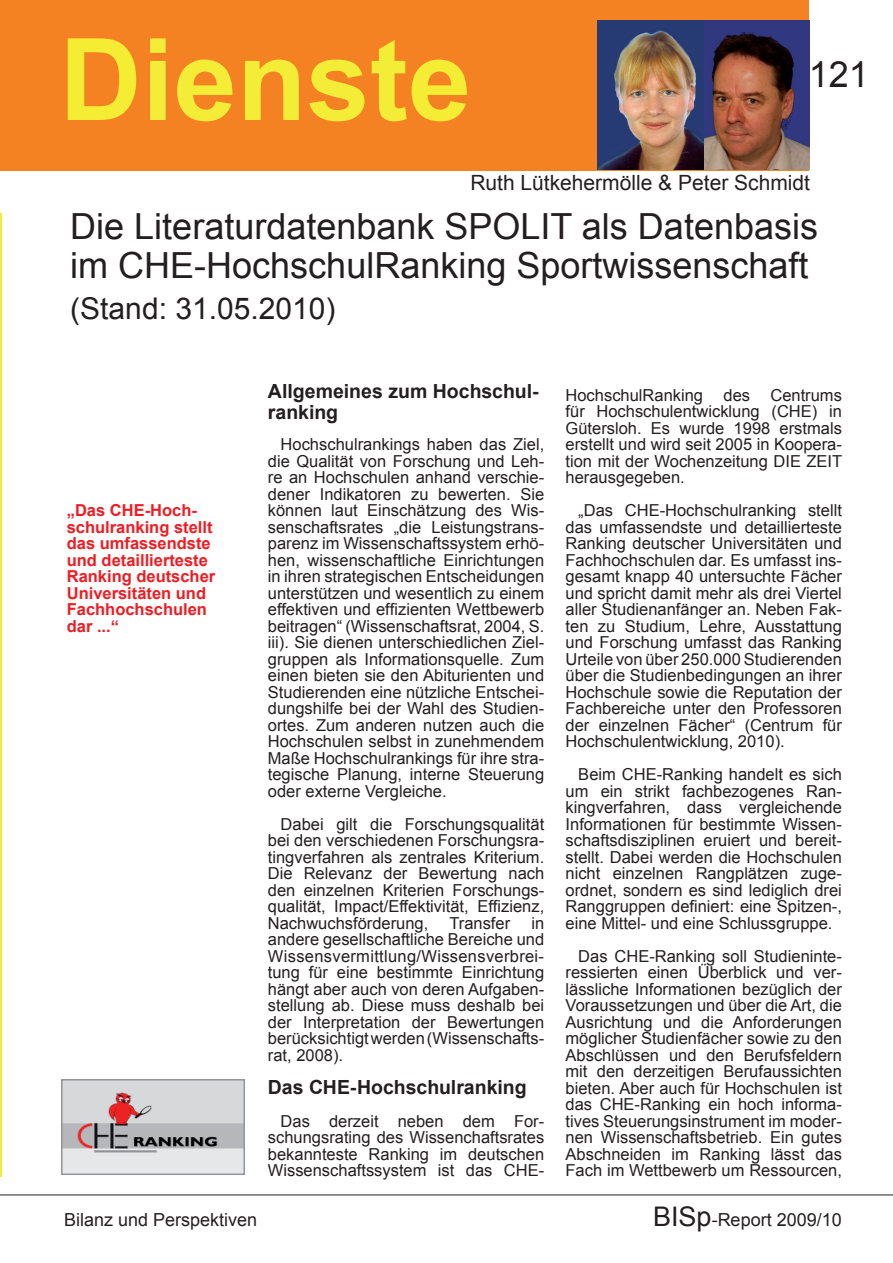
<style>
.page{position:relative;width:893px;height:1263px;background:#fff}
.page>*{position:absolute;margin:0;border:0;box-sizing:border-box;transform-origin:0 0}
.t1{font:700 114px "Arial";color:#f4ed37}
.t2{font:36px/39px "Arial";color:#231f20}
.t3{font:30px "Arial";color:#231f20}
.t4{font:21px "Arial";color:#231f20}
.t5{font:700 19.5px/21px "Arial";color:#231f20}
.t6{font:18px "Arial";color:#231f20}
.t7{font:16.5px/16.5px "Arial";color:#231f20;text-align:justify}
.t8{font:700 16.5px/16.5px "Arial";color:#ee1d23}
.s1{color:#f5ed33}
.s2{font-size:27px}
</style>
<div class="page">
<div style="left:0;top:0;width:809px;height:170px;background:#f48223"></div>
<hr style="left:0;top:1194px;width:893px;height:1px;background:#231f20">
<hr style="left:0;top:213px;width:1px;height:963px;background:#f4ed37">
<img style="left:597px;top:21px;width:212px;height:149px">
<img style="left:64px;top:1082px;width:178px;height:90px">
<div style="left:61px;top:1079px;width:184px;height:96px;border:2px solid #939598"></div>
<h1 class="t1" style="left:60px;top:5px;width:413px"><span class="s1">D</span>ienst<span class="s1">e</span></h1>
<h2 class="t2" style="left:809px;top:55px;width:62px">121</h2>
<p class="t4" style="left:470px;top:168px;width:341px">Ruth Lütkehermölle &amp; Peter Schmidt</p>
<h2 class="t2" style="left:70px;top:207px;width:749px">Die Literaturdatenbank SPOLIT als Datenbasis im CHE-HochschulRanking Sportwissenschaft</h2>
<h3 class="t3" style="left:70px;top:289px;width:267px">(Stand: 31.05.2010)</h3>
<p class="t8" style="left:67px;top:503px;width:150px">„Das CHE-Hoch&shy;schulranking stellt das umfassendste und detaillierteste<br>Ranking deutscher<br>Universitäten und<br>Fachhochschulen dar ...“</p>
<p class="t5" style="left:268px;top:382px;width:272px">Allgemeines zum Hochschul&shy;ranking</p>
<p class="t7" style="left:268px;top:436px;width:278px;text-indent:13px">Hochschulrankings haben das Ziel, die Qualität von Forschung und Leh&shy;re an Hochschulen anhand verschie&shy;dener Indikatoren zu bewerten. Sie können laut Einschätzung des Wis&shy;senschaftsrates „die Leistungstrans&shy;parenz im Wissenschaftssystem erhö&shy;hen, wissenschaftliche Einrichtungen in ihren strategischen Entscheidungen unterstützen und wesentlich zu einem effektiven und effizienten Wettbewerb beitragen“ (Wissenschaftsrat, 2004, S. iii). Sie dienen unterschiedlichen Ziel&shy;gruppen als Informationsquelle. Zum einen bieten sie den Abiturienten und Studierenden eine nützliche Entschei&shy;dungshilfe bei der Wahl des Studien&shy;ortes. Zum anderen nutzen auch die Hochschulen selbst in zunehmendem Maße Hochschulrankings für ihre stra&shy;tegische Planung, interne Steuerung oder externe Vergleiche.</p>
<p class="t7" style="left:268px;top:816px;width:278px;text-indent:13px">Dabei gilt die Forschungsqualität bei den verschiedenen Forschungsra&shy;tingverfahren als zentrales Kriterium.<br>Die Relevanz der Bewertung nach den einzelnen Kriterien Forschungs&shy;qualität, Impact/Effektivität, Effizienz, Nachwuchsförderung,</p>
<p class="t7" style="left:449px;top:915px;width:62px">Transfer</p>
<p class="t7" style="left:268px;top:915px;width:278px;text-indent:264px">in andere gesellschaftliche Bereiche und Wissensvermittlung/Wissensverbrei&shy;tung für eine bestimmte Einrichtung hängt aber auch von deren Aufgaben&shy;stellung ab. Diese muss deshalb bei der Interpretation der Bewertungen berücksichtigt werden (Wissenschafts&shy;rat, 2008).</p>
<p class="t5" style="left:268px;top:1077px;width:260px">Das CHE-Hochschulranking</p>
<p class="t7" style="left:268px;top:1113px;width:278px;text-indent:13px">Das derzeit neben dem For&shy;schungsrating des Wissenchaftsrates bekannteste Ranking im deutschen Wissenschaftssystem ist das CHE-</p>
<p class="t7" style="left:566px;top:387px;width:278px">HochschulRanking des Centrums für Hochschulentwicklung (CHE) in Gütersloh. Es wurde 1998 erstmals erstellt und wird seit 2005 in Koopera&shy;tion mit der Wochenzeitung DIE ZEIT herausgegeben.</p>
<p class="t7" style="left:566px;top:502px;width:278px;text-indent:13px">„Das CHE-Hochschulranking stellt das umfassendste und detaillierteste Ranking deutscher Universitäten und Fachhochschulen dar. Es umfasst ins&shy;gesamt knapp 40 untersuchte Fächer und spricht damit mehr als drei Viertel aller Studienanfänger an. Neben Fak&shy;ten zu Studium, Lehre, Ausstattung und Forschung umfasst das Ranking Urteile von über 250.000 Studierenden über die Studienbedingungen an ihrer Hochschule sowie die Reputation der Fachbereiche unter den Professoren der einzelnen Fächer“ (Centrum für Hochschulentwicklung, 2010).</p>
<p class="t7" style="left:566px;top:766px;width:278px;text-indent:13px">Beim CHE-Ranking handelt es sich um ein strikt fachbezogenes Ran&shy;kingverfahren, dass vergleichende Informationen für bestimmte Wissen&shy;schaftsdisziplinen eruiert und bereit&shy;stellt. Dabei werden die Hochschulen nicht einzelnen Rangplätzen zuge&shy;ordnet, sondern es sind lediglich drei Ranggruppen definiert: eine Spitzen-, eine Mittel- und eine Schlussgruppe.</p>
<p class="t7" style="left:566px;top:948px;width:278px;text-indent:13px">Das CHE-Ranking soll Studieninte&shy;ressierten einen Überblick und ver&shy;lässliche Informationen bezüglich der Voraussetzungen und über die Art, die Ausrichtung und die Anforderungen möglicher Studienfächer sowie zu den Abschlüssen und den Berufsfeldern mit den derzeitigen Berufaussichten bieten. Aber auch für Hochschulen ist das CHE-Ranking ein hoch informa&shy;tives Steuerungsinstrument im moder&shy;nen Wissenschaftsbetrieb. Ein gutes Abschneiden im Ranking lässt das Fach im Wettbewerb um Ressourcen,</p>
<p class="t6" style="left:64px;top:1207px;width:195px">Bilanz und Perspektiven</p>
<p class="t6" style="left:653px;top:1207px;width:190px"><span class="s2">BISp</span>-Report 2009/10</p>
</div>
